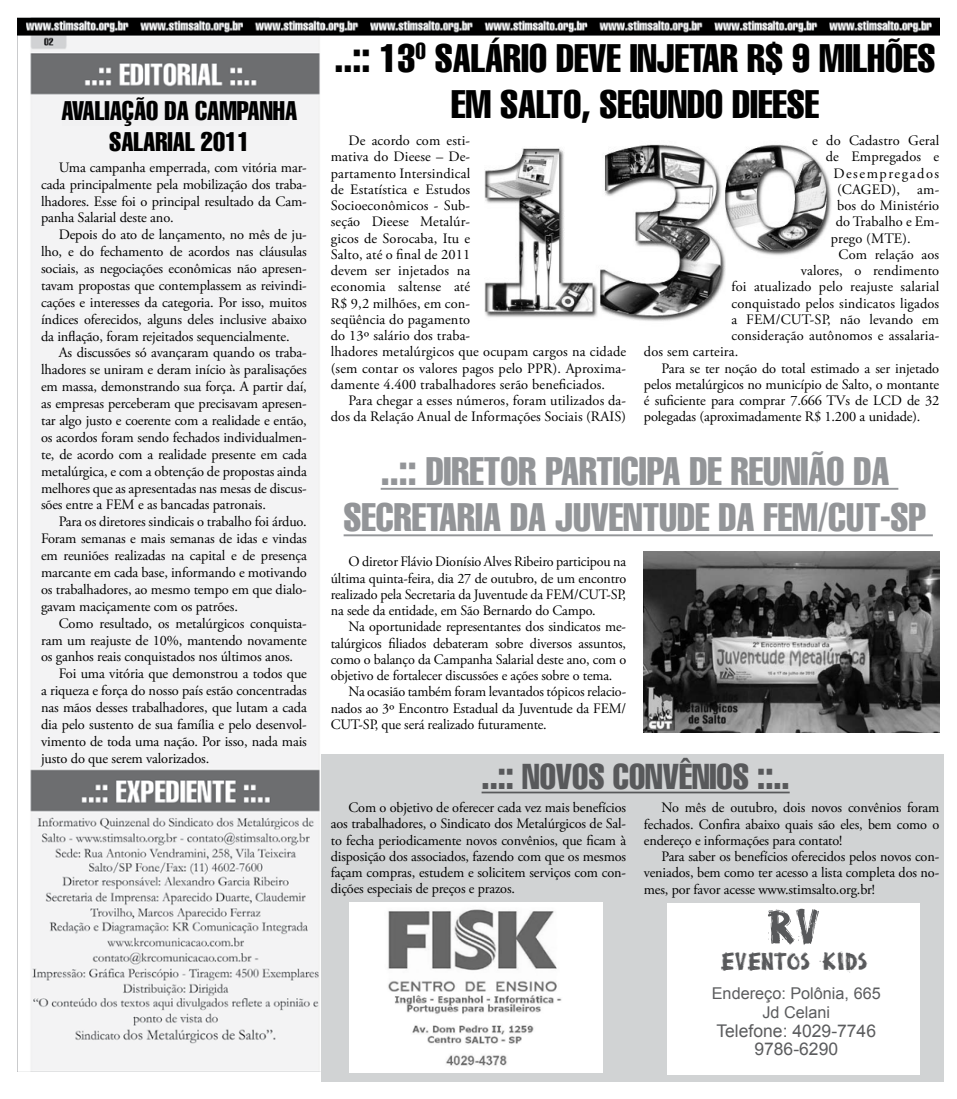
<style>
.page{position:relative;width:957px;height:1099px;background:#fff}
.page>*{position:absolute;margin:0;border:0;box-sizing:border-box;transform-origin:0 0}
.t1{font:50px "Broken Stick";color:#58595b}
.t2{font:extra-condensed 38.75px "Helvetica LT";color:#939598}
.t3{font:extra-condensed 38.75px/46.5px "Helvetica LT";color:#000}
.t4{font:extra-condensed 35px "Helvetica LT";color:#58595b}
.t5{font:extra-condensed 26.25px/31.5px "Helvetica LT";color:#000;text-align:center}
.t6{font:25px "Broken Stick";color:#58595b}
.t7{font:17.5px/18.8px "Arial";color:#5b5c5e;text-align:center}
.t8{font:16.25px/18.8px "Arial";color:#5b5c5e;text-align:center}
.t9{font:14.38px/16.9px "Adobe Garamond Pro";letter-spacing:-.01em;color:#000;text-align:justify}
.t10{font:14.38px/16.2px "Adobe Garamond Pro";letter-spacing:.01em;color:#000}
.t11{font:14.38px "Adobe Garamond Pro";letter-spacing:.11em;color:#000}
</style>
<div class="page">
<img style="left:18px;top:18px;width:921px;height:1053px">
<div style="left:62px;top:100px;width:226px;height:26px;background:#f1f1f2"></div>
<div style="left:321px;top:754px;width:622px;height:327px;background:#d1d3d4"></div>
<img style="left:350px;top:902px;width:252px;height:170px">
<div style="left:667px;top:902px;width:253px;height:172px;background:#fff"></div>
<img style="left:484px;top:135px;width:348px;height:195px">
<hr style="left:481px;top:791px;width:308px;height:2px;background:#58595b">
<hr style="left:381px;top:488px;width:517px;height:2px;background:#939598">
<hr style="left:344px;top:534px;width:589px;height:2px;background:#939598">
<img style="left:644px;top:552px;width:295px;height:180px">
<div style="left:331px;top:43px;width:608px;height:78px;background:#fff"></div>
<h3 class="t5" style="left:62px;top:94px;width:237px">AVALIAÇÃO DA CAMPANHA<br>SALARIAL 2011</h3>
<p class="t9" style="left:41px;top:159px;width:267px;text-indent:18px">Uma campanha emperrada, com vitória mar&shy;cada principalmente pela mobilização dos traba&shy;lhadores. Esse foi o principal resultado da Cam&shy;panha Salarial deste ano.</p>
<p class="t9" style="left:41px;top:227px;width:267px;text-indent:18px">Depois do ato de lançamento, no mês de ju&shy;lho, e do fechamento de acordos nas cláusulas sociais, as negociações econômicas não apresen&shy;tavam propostas que contemplassem as reivindi&shy;cações e interesses da categoria. Por isso, muitos índices oferecidos, alguns deles inclusive abaixo da inflação, foram rejeitados sequencialmente.</p>
<p class="t9" style="left:41px;top:345px;width:267px;text-indent:18px">As discussões só avançaram quando os traba&shy;lhadores se uniram e deram início às paralisações em massa, demonstrando sua força. A partir daí, as empresas perceberam que precisavam apresen&shy;tar algo justo e coerente com a realidade e então, os acordos foram sendo fechados individualmen&shy;te, de acordo com a realidade presente em cada metalúrgica, e com a obtenção de propostas ainda melhores que as apresentadas nas mesas de discus&shy;sões entre a FEM e as bancadas patronais.</p>
<p class="t9" style="left:41px;top:514px;width:267px;text-indent:18px">Para os diretores sindicais o trabalho foi árduo.<br>Foram semanas e mais semanas de idas e vindas em reuniões realizadas na capital e de presença marcante em cada base, informando e motivando os trabalhadores, ao mesmo tempo em que dialo&shy;gavam maciçamente com os patrões.</p>
<p class="t9" style="left:59px;top:615px;width:250px">Como resultado, os metalúrgicos conquista-</p>
<p class="t9" style="left:41px;top:632px;width:267px">ram um reajuste de 10%, mantendo novamente</p>
<p class="t9" style="left:41px;top:649px;width:253px">os ganhos reais conquistados nos últimos anos.</p>
<p class="t9" style="left:59px;top:665px;width:250px">Foi uma vitória que demonstrou a todos que</p>
<p class="t9" style="left:41px;top:682px;width:267px">a riqueza e força do nosso país estão concentradas</p>
<p class="t9" style="left:41px;top:699px;width:267px">nas mãos desses trabalhadores, que lutam a cada</p>
<p class="t9" style="left:41px;top:716px;width:267px">dia pelo sustento de sua família e pelo desenvol-</p>
<p class="t9" style="left:41px;top:733px;width:267px">vimento de toda uma nação. Por isso, nada mais</p>
<p class="t9" style="left:41px;top:750px;width:170px">justo do que serem valorizados.</p>
<h2 class="t3" style="left:334px;top:34px;width:239px">..:: 13<sup>O</sup> SALÁRIO DEVE</h2>
<h2 class="t3" style="left:451px;top:34px;width:469px;text-indent:179px">INJETAR R$ 9 MILHÕES<br>EM SALTO, SEGUNDO DIEESE</h2>
<p class="t10" style="left:331px;top:133px;width:297px;text-indent:18px">De acordo com esti-<br>mativa do Dieese – De-<br>partamento Intersindical<br>de Estatística e Estudos<br>Socioeconômicos - Sub-<br>seção Dieese Metalúr-<br>gicos de Sorocaba, Itu e<br>Salto, até o final de 2011<br>devem ser injetados na<br>economia saltense até<br>R$ 9,2 milhões, em con-<br>seqüência do pagamento<br>do 13º salário dos traba-<br>lhadores metalúrgicos que ocupam cargos na cidade (sem contar os valores pagos pelo PPR). Aproxima&shy;damente 4.400 trabalhadores serão beneficiados.</p>
<p class="t10" style="left:331px;top:393px;width:297px;text-align:right">Para chegar a esses números, foram utilizados da&shy;dos da Relação Anual de Informações Sociais (RAIS)</p>
<p class="t10" style="left:812px;top:133px;width:129px">e do Cadastro Geral</p>
<p class="t10" style="left:826px;top:149px;width:115px">de Empregados e</p>
<p class="t11" style="left:833px;top:164px;width:107px">Desempregados</p>
<p class="t9" style="left:837px;top:181px;width:104px">(CAGED), am-</p>
<p class="t10" style="left:837px;top:198px;width:104px">bos do Ministério</p>
<p class="t10" style="left:836px;top:214px;width:105px">do Trabalho e Em-</p>
<p class="t10" style="left:831px;top:230px;width:81px">prego (MTE).</p>
<p class="t10" style="left:838px;top:247px;width:102px">Com relação aos</p>
<p class="t10" style="left:801px;top:263px;width:140px">valores, o rendimento</p>
<p class="t10" style="left:731px;top:279px;width:209px">foi atualizado pelo reajuste salarial</p>
<p class="t10" style="left:731px;top:295px;width:209px">conquistado pelos sindicatos ligados</p>
<p class="t10" style="left:731px;top:311px;width:209px">a FEM/CUT-SP, não levando em</p>
<p class="t10" style="left:731px;top:328px;width:209px">consideração autônomos e assalaria-</p>
<p class="t10" style="left:644px;top:344px;width:96px">dos sem carteira.</p>
<p class="t9" style="left:661px;top:360px;width:279px">Para se ter noção do total estimado a ser injetado</p>
<p class="t9" style="left:644px;top:376px;width:297px">pelos metalúrgicos no município de Salto, o montante</p>
<p class="t9" style="left:644px;top:392px;width:297px">é suficiente para comprar 7.666 TVs de LCD de 32</p>
<p class="t9" style="left:644px;top:409px;width:278px">polegadas (aproximadamente R$ 1.200 a unidade).</p>
<h2 class="t2" style="left:381px;top:446px;width:89px">..:: DIRETOR</h2>
<h2 class="t2" style="left:545px;top:446px;width:345px">PARTICIPA DE REUNIÃO DA</h2>
<h2 class="t2" style="left:343px;top:493px;width:35px">SECRET</h2>
<h2 class="t2" style="left:439px;top:493px;width:487px">ARIA DA JUVENTUDE DA FEM/CUT-SP</h2>
<p class="t9" style="left:331px;top:554px;width:297px;line-height:16.2px;text-indent:18px">O diretor Flávio Dionísio Alves Ribeiro participou na última quinta-feira, dia 27 de outubro, de um encontro realizado pela Secretaria da Juventude da FEM/CUT-SP, na sede da entidade, em São Bernardo do Campo.</p>
<p class="t9" style="left:348px;top:619px;width:279px">Na oportunidade representantes dos sindicatos me-</p>
<p class="t9" style="left:331px;top:635px;width:297px">talúrgicos filiados debateram sobre diversos assuntos,</p>
<p class="t9" style="left:331px;top:651px;width:297px">como o balanço da Campanha Salarial deste ano, com o</p>
<p class="t9" style="left:331px;top:667px;width:283px">objetivo de fortalecer discussões e ações sobre o tema.</p>
<p class="t9" style="left:348px;top:684px;width:279px">Na ocasião também foram levantados tópicos relacio-</p>
<p class="t9" style="left:331px;top:700px;width:297px">nados ao 3º Encontro Estadual da Juventude da FEM/</p>
<p class="t9" style="left:331px;top:716px;width:217px">CUT-SP, que será realizado futuramente.</p>
<h3 class="t4" style="left:481px;top:754px;width:310px">..:: NOVOS CONVÊNIOS ::..</h3>
<p class="t9" style="left:331px;top:800px;width:297px;line-height:16.2px;text-indent:18px">Com o objetivo de oferecer cada vez mais benefícios aos trabalhadores, o Sindicato dos Metalúrgicos de Sal&shy;to fecha periodicamente novos convênios, que ficam à disposição dos associados, fazendo com que os mesmos façam compras, estudem e solicitem serviços com con&shy;dições especiais de preços e prazos.</p>
<p class="t9" style="left:644px;top:800px;width:297px;line-height:16.2px;text-indent:18px">No mês de outubro, dois novos convênios foram fechados. Confira abaixo quais são eles, bem como o endereço e informações para contato!</p>
<p class="t9" style="left:644px;top:849px;width:297px;line-height:16.2px;text-indent:18px">Para saber os benefícios oferecidos pelos novos con&shy;veniados, bem como ter acesso a lista completa dos no&shy;mes, por favor acesse www.stimsalto.org.br!</p>
<h1 class="t1" style="left:767px;top:904px;width:54px">RV</h1>
<h3 class="t6" style="left:721px;top:950px;width:148px">EVENTOS KIDS</h3>
<p class="t8" style="left:712px;top:984px;width:170px">Endereço: Polônia, 665<br>Jd Celani</p>
<p class="t7" style="left:716px;top:1021px;width:161px">Telefone: 4029-7746<br>9786-6290</p>
</div>
